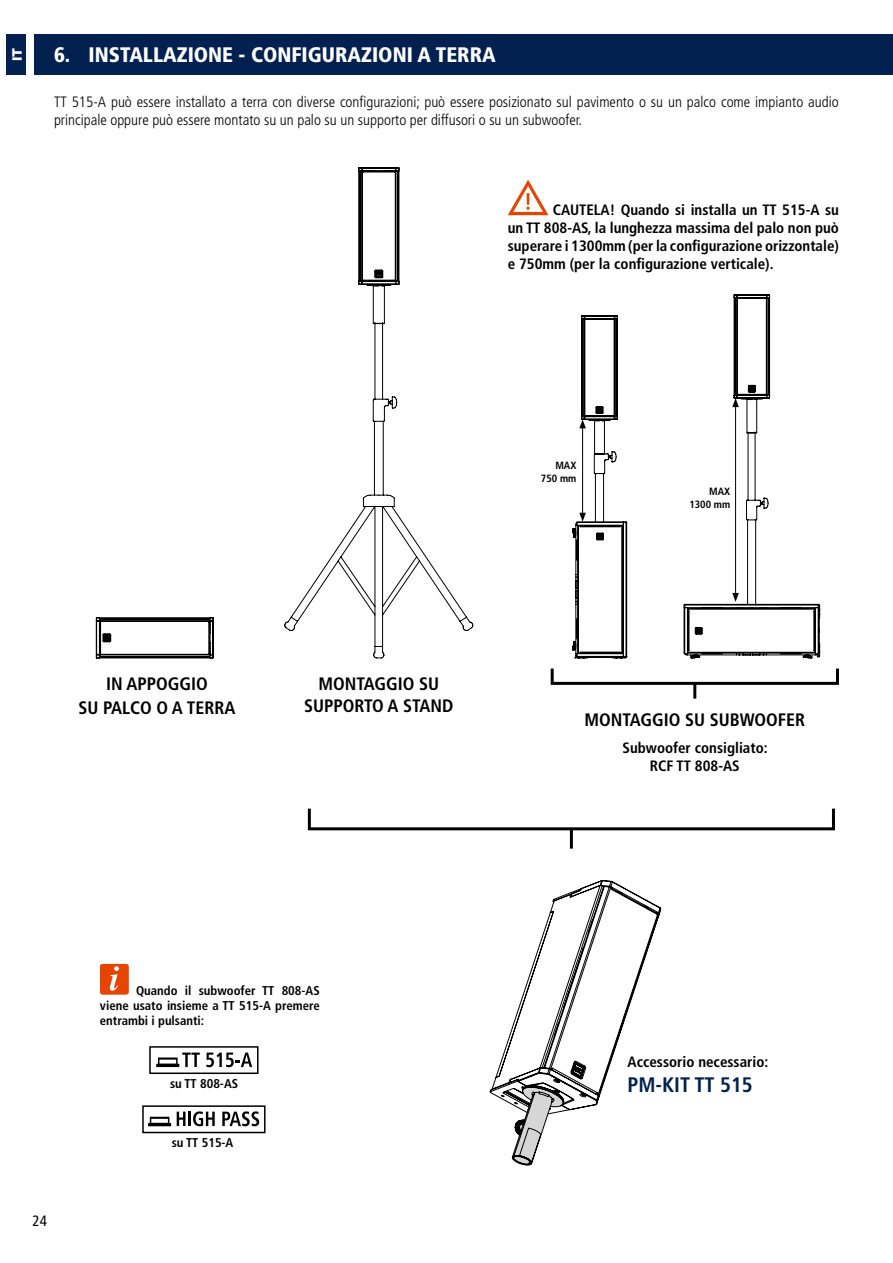
<style>
.page{position:relative;width:893px;height:1263px;background:#fff}
.page>*{position:absolute;margin:0;border:0;box-sizing:border-box;transform-origin:0 0}
.t1{font:900 condensed 21px "Frutiger LT Std";color:#fff}
.t2{font:700 condensed 21px "Frutiger LT Std";color:#022050}
.t3{font:700 condensed 18px/21.6px "Frutiger LT Std";color:#000;text-align:center}
.t4{font:700 condensed 15px/18px "Frutiger LT Std";color:#000;text-align:center}
.t5{font:300 condensed 15px/18px "Frutiger LT Std";color:#000}
.t6{font:condensed 15px "Frutiger LT Std";color:#000}
.t7{font:900 13.5px "Gotham";color:#fff}
.t8{font:700 condensed 12.75px/15.3px "Frutiger LT Std";color:#000;text-align:justify}
.t9{font:700 condensed 10.5px/13px "Frutiger LT Std";color:#000;text-align:right}
</style>
<div class="page">
<div style="left:6px;top:34px;width:20px;height:41px;background:#022050"></div>
<div style="left:34px;top:34px;width:859px;height:41px;background:#022050"></div>
<svg style="left:284px;top:324px;width:189px;height:335px"></svg>
<svg style="left:358px;top:167px;width:41px;height:157px"></svg>
<div style="left:308px;top:807px;width:527px;height:23px;border:3px solid #000"></div>
<hr style="left:570px;top:829px;width:3px;height:20px;background:#000">
<div style="left:551px;top:667px;width:288px;height:18px;border:3px solid #000"></div>
<hr style="left:693px;top:684px;width:3px;height:15px;background:#000">
<svg style="left:490px;top:880px;width:171px;height:285px"></svg>
<svg style="left:96px;top:617px;width:118px;height:41px"></svg>
<svg style="left:100px;top:964px;width:29px;height:31px"></svg>
<svg style="left:156px;top:1052px;width:44px;height:15px"></svg>
<svg style="left:206px;top:1052px;width:46px;height:15px"></svg>
<div style="left:149px;top:1046px;width:110px;height:28px;border:2px solid #000"></div>
<svg style="left:148px;top:1117px;width:23px;height:9px"></svg>
<svg style="left:177px;top:1111px;width:8px;height:15px"></svg>
<hr style="left:188px;top:1111px;width:3px;height:15px;background:#020203">
<svg style="left:193px;top:1111px;width:22px;height:15px"></svg>
<svg style="left:222px;top:1111px;width:37px;height:15px"></svg>
<div style="left:142px;top:1105px;width:124px;height:28px;border:2px solid #000"></div>
<svg style="left:683px;top:294px;width:137px;height:365px"></svg>
<svg style="left:572px;top:315px;width:55px;height:344px"></svg>
<svg style="left:508px;top:180px;width:40px;height:35px"></svg>
<p class="t7" style="left:8px;top:61px;width:15px;rotate:-90deg">IT</p>
<h1 class="t1" style="left:54px;top:42px;width:443px">6. INSTALLAZIONE - CONFIGURAZIONI A TERRA</h1>
<p class="t5" style="left:54px;top:93px;width:786px">TT 515-A può essere installato a terra con diverse configurazioni; può essere posizionato sul pavimento o su un palco come impianto audio principale oppure può essere montato su un palo su un supporto per diffusori o su un subwoofer.</p>
<p class="t4" style="left:508px;top:201px;width:333px;text-align:justify;text-indent:45px">CAUTELA! Quando si installa un TT 515-A su un TT 808-AS, la lunghezza massima del palo non può superare i 1300mm (per la configurazione orizzontale) e 750mm (per la configurazione verticale).</p>
<p class="t3" style="left:79px;top:672px;width:158px;line-height:23.5px">IN APPOGGIO<br>SU PALCO O A TERRA</p>
<p class="t3" style="left:304px;top:673px;width:151px">MONTAGGIO SU<br>SUPPORTO A STAND</p>
<p class="t6" style="left:33px;top:1211px;width:16px">24</p>
<p class="t8" style="left:100px;top:982px;width:221px;text-indent:36px">Quando il subwoofer TT 808-AS viene usato insieme a TT 515-A premere entrambi i pulsanti:</p>
<p class="t8" style="left:170px;top:1076px;width:70px">su TT 808-AS</p>
<p class="t8" style="left:172px;top:1135px;width:63px">su TT 515-A</p>
<p class="t9" style="left:541px;top:459px;width:37px">MAX<br>750 mm</p>
<p class="t9" style="left:689px;top:485px;width:42px">MAX<br>1300 mm</p>
<p class="t3" style="left:584px;top:709px;width:222px">MONTAGGIO SU SUBWOOFER</p>
<p class="t4" style="left:623px;top:739px;width:147px">Subwoofer consigliato:<br>RCF TT 808-AS</p>
<p class="t4" style="left:627px;top:1052px;width:142px">Accessorio necessario:</p>
<h1 class="t2" style="left:627px;top:1072px;width:127px">PM-KIT TT 515</h1>
</div>
